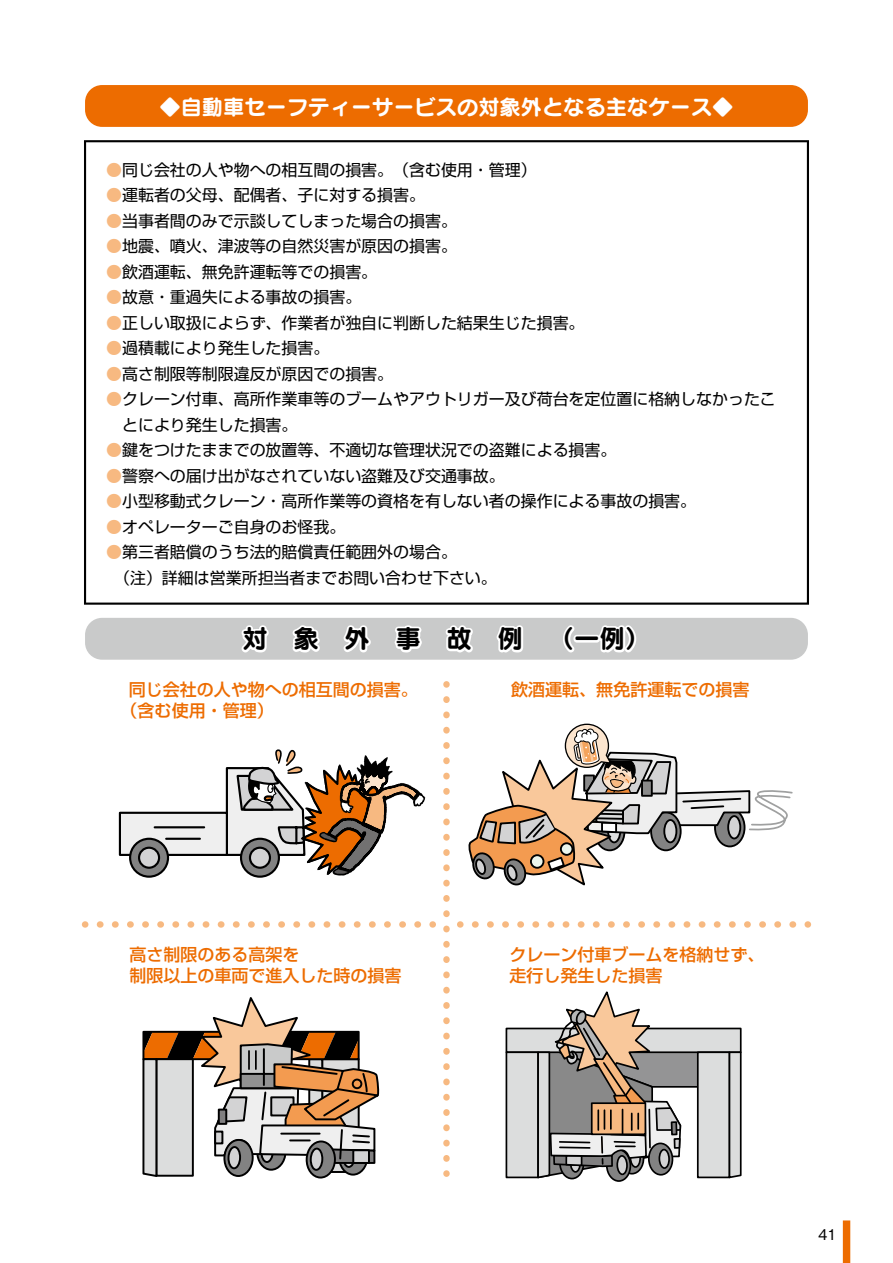
<style>
.page{position:relative;width:893px;height:1263px;background:#fff}
.page>*{position:absolute;margin:0;border:0;box-sizing:border-box;transform-origin:0 0}
.t1{font:25.5px "Seurat Pro B 90 pv RKSJ H";letter-spacing:1em;color:#000}
.t2{font:21.3px "Seurat Pro B 90 pv RKSJ H";color:#fff}
.t3{font:16.95px/21.3px "Shin Go Pro Medium 90 pv RKSJ H";color:#ed6c00}
.t4{font:15.9px/25.5px "Shin Go Pro Regular 90 pv RKSJ H";color:#000}
.t5{font:500 14.85px "Gothic BBB Pr 6";color:#000}
.s1{color:#f7b981}
</style>
<div class="page">
<div style="left:85px;top:85px;width:723px;height:42px;background:#ed6c00;border-radius:17px"></div>
<svg style="left:84px;top:140px;width:725px;height:465px"></svg>
<div style="left:85px;top:618px;width:723px;height:42px;background:#c9caca;border-radius:17px"></div>
<div style="left:443px;top:681px;width:7px;height:7px;background:#f7b981;border-radius:3px"></div>
<svg style="left:443px;top:696px;width:7px;height:466px"></svg>
<div style="left:443px;top:1170px;width:7px;height:7px;background:#f7b981;border-radius:3px"></div>
<div style="left:82px;top:921px;width:6px;height:7px;background:#f7b981;border-radius:3px"></div>
<svg style="left:97px;top:921px;width:324px;height:7px"></svg>
<div style="left:429px;top:921px;width:7px;height:7px;background:#f7b981;border-radius:3px"></div>
<div style="left:457px;top:921px;width:7px;height:7px;background:#f7b981;border-radius:3px"></div>
<svg style="left:472px;top:921px;width:324px;height:7px"></svg>
<div style="left:804px;top:921px;width:7px;height:7px;background:#f7b981;border-radius:3px"></div>
<svg style="left:118px;top:749px;width:307px;height:129px"></svg>
<svg style="left:468px;top:724px;width:325px;height:161px"></svg>
<div style="left:506px;top:1028px;width:236px;height:25px;background:#dcdddd;border:2px solid #000"></div>
<div style="left:606px;top:1148px;width:25px;height:34px;border:2px solid #000;border-radius:50%"></div>
<div style="left:697px;top:1051px;width:33px;height:127px;background:#dcdddd;border:2px solid #000"></div>
<div style="left:506px;top:1051px;width:33px;height:127px;background:#dcdddd;border:2px solid #000"></div>
<svg style="left:728px;top:1050px;width:14px;height:129px"></svg>
<svg style="left:529px;top:991px;width:184px;height:188px"></svg>
<div style="left:305px;top:1140px;width:31px;height:39px;border:2px solid #000;border-radius:50%"></div>
<svg style="left:142px;top:997px;width:238px;height:181px"></svg>
<div style="left:843px;top:1220px;width:7px;height:43px;background:#ed6c00"></div>
<h2 class="t2" style="left:159px;top:92px;width:576px">◆自動車セーフティーサービスの対象外となる主なケース◆</h2>
<p class="t4" style="left:106px;top:155px;width:432px"><span class="s1">●</span>同じ会社の人や物への相互間の損害。（含む使用・管理）</p>
<p class="t4" style="left:106px;top:180px;width:320px"><span class="s1">●</span>運転者の父母、配偶者、子に対する損害。</p>
<p class="t4" style="left:106px;top:206px;width:352px"><span class="s1">●</span>当事者間のみで示談してしまった場合の損害。</p>
<p class="t4" style="left:106px;top:231px;width:352px"><span class="s1">●</span>地震、噴火、津波等の自然災害が原因の損害。</p>
<p class="t4" style="left:106px;top:257px;width:273px"><span class="s1">●</span>飲酒運転、無免許運転等での損害。</p>
<p class="t4" style="left:106px;top:282px;width:257px"><span class="s1">●</span>故意・重過失による事故の損害。</p>
<p class="t4" style="left:106px;top:308px;width:480px"><span class="s1">●</span>正しい取扱によらず、作業者が独自に判断した結果生じた損害。</p>
<p class="t4" style="left:106px;top:334px;width:225px"><span class="s1">●</span>過積載により発生した損害。</p>
<p class="t4" style="left:106px;top:359px;width:289px"><span class="s1">●</span>高さ制限等制限違反が原因での損害。</p>
<p class="t4" style="left:106px;top:385px;width:671px"><span class="s1">●</span>クレーン付車、高所作業車等のブームやアウトリガー及び荷台を定位置に格納しなかったこ　とにより発生した損害。</p>
<p class="t4" style="left:106px;top:436px;width:512px"><span class="s1">●</span>鍵をつけたままでの放置等、不適切な管理状況での盗難による損害。</p>
<p class="t4" style="left:106px;top:461px;width:400px"><span class="s1">●</span>警察への届け出がなされていない盗難及び交通事故。</p>
<p class="t4" style="left:106px;top:487px;width:591px"><span class="s1">●</span>小型移動式クレーン・高所作業等の資格を有しない者の操作による事故の損害。</p>
<p class="t4" style="left:106px;top:512px;width:241px"><span class="s1">●</span>オペレーターご自身のお怪我。</p>
<p class="t4" style="left:114px;top:538px;width:384px;text-indent:-8px"><span class="s1">●</span>第三者賠償のうち法的賠償責任範囲外の場合。<br>（注）詳細は営業所担当者までお問い合わせ下さい。</p>
<h1 class="t1" style="left:242px;top:621px;width:410px">対象外事故例（一例）</h1>
<p class="t3" style="left:121px;top:677px;width:299px;text-indent:8px">同じ会社の人や物への相互間の損害。（含む使用・管理）</p>
<p class="t3" style="left:511px;top:677px;width:240px">飲酒運転、無免許運転での損害</p>
<p class="t3" style="left:129px;top:942px;width:274px">高さ制限のある高架を<br>制限以上の車両で進入した時の損害</p>
<p class="t3" style="left:509px;top:942px;width:257px">クレーン付車ブームを格納せず、走行し発生した損害</p>
<p class="t5" style="left:818px;top:1222px;width:20px">41</p>
</div>
